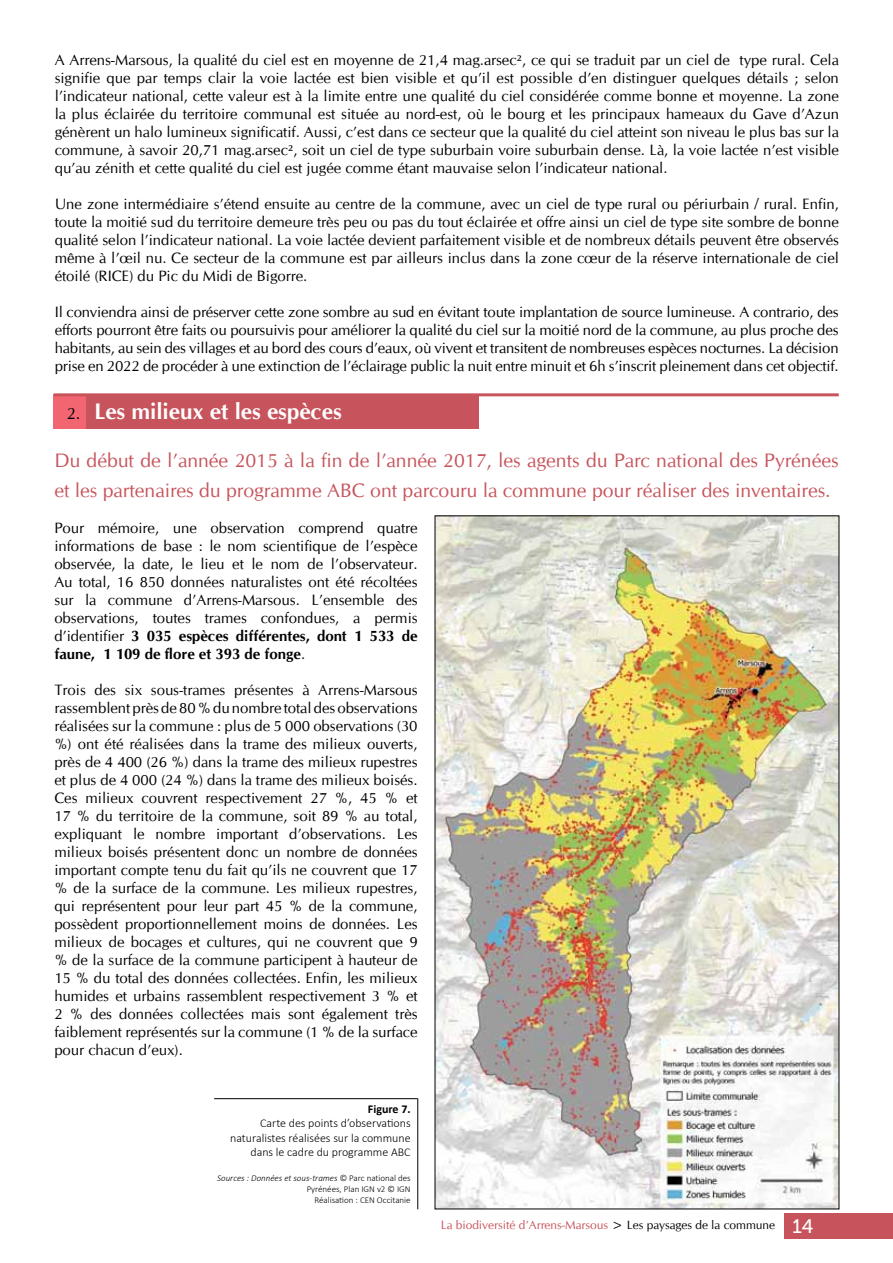
<style>
.page{position:relative;width:893px;height:1263px;background:#fff}
.page>*{position:absolute;margin:0;border:0;box-sizing:border-box;transform-origin:0 0}
.t1{font:700 22.5px "CG Omega";color:#fff}
.t2{font:19.5px/30px "CG Omega";color:#c7545c}
.t3{font:15px/18px "CG Omega";color:#000;text-align:justify}
.t4{font:300 12px/14.4px "Calibri";color:#000;text-align:right}
.t5{font:12px "CG Omega";color:#c7545c}
.t6{font:700 12px "Calibri";color:#000}
.t7{font:300 9px/10.8px "Calibri";color:#000;text-align:right}
.s1{font-weight:400;font-size:16.5px;color:#000}
.s2{font-weight:700}
.s3{font-style:italic}
.s4{color:#000}
.s5{font-family:"Museo Slab 500";font-size:19.5px;color:#fff}
</style>
<div class="page">
<div style="left:53px;top:395px;width:425px;height:34px;background:#c7545c"></div>
<div style="left:53px;top:395px;width:32px;height:34px;background:#f16670"></div>
<hr style="left:54px;top:393px;width:785px;height:3px;background:#c7545c">
<img style="left:437px;top:517px;width:400px;height:690px">
<hr style="left:214px;top:1098px;width:203px;height:1px;background:#000">
<hr style="left:417px;top:1098px;width:1px;height:111px;background:#000">
<div style="left:784px;top:1213px;width:109px;height:26px;background:#c7545c"></div>
<p class="t3" style="left:55px;top:51px;width:786px">A Arrens-Marsous, la qualité du ciel est en moyenne de 21,4 mag.arsec², ce qui se traduit par un ciel de type rural. Cela signifie que par temps clair la voie lactée est bien visible et qu’il est possible d’en distinguer quelques détails ; selon l’indicateur national, cette valeur est à la limite entre une qualité du ciel considérée comme bonne et moyenne. La zone la plus éclairée du territoire communal est située au nord-est, où le bourg et les principaux hameaux du Gave d’Azun génèrent un halo lumineux significatif. Aussi, c’est dans ce secteur que la qualité du ciel atteint son niveau le plus bas sur la commune, à savoir 20,71 mag.arsec², soit un ciel de type suburbain voire suburbain dense. Là, la voie lactée n’est visible qu’au zénith et cette qualité du ciel est jugée comme étant mauvaise selon l’indicateur national.</p>
<p class="t3" style="left:55px;top:195px;width:786px">U ne zone intermédiaire s’étend ensuite au centre de la commune, avec un ciel de type rural ou périurbain / rural. Enfin, toute la moitié sud du territoire demeure très peu ou pas du tout éclairée et offre ainsi un ciel de type site sombre de bonne qualité selon l’indicateur national. La voie lactée devient parfaitement visible et de nombreux détails peuvent être observés même à l’œil nu. Ce secteur de la commune est par ailleurs inclus dans la zone cœur de la réserve internationale de ciel étoilé (RICE) du Pic du Midi de Bigorre.</p>
<p class="t3" style="left:55px;top:303px;width:785px">I l conviendra ainsi de préserver cette zone sombre au sud en évitant toute implantation de source lumineuse. A contrario, des efforts pourront être faits ou poursuivis pour améliorer la qualité du ciel sur la moitié nord de la commune, au plus proche des habitants, au sein des villages et au bord des cours d’eaux, où vivent et transitent de nombreuses espèces nocturnes. La décision prise en 2022 de procéder à une extinction de l’éclairage public la nuit entre minuit et 6h s’inscrit pleinement dans cet objectif.</p>
<h1 class="t1" style="left:67px;top:397px;width:276px"><span class="s1">2.</span> Les milieux et les espèces</h1>
<h2 class="t2" style="left:54px;top:446px;width:786px">Du début de l’année 2015 à la fin de l’année 2017, les agents du Parc national des Pyrénées et les partenaires du programme ABC ont parcouru la commune pour réaliser des inventaires.</h2>
<p class="t3" style="left:54px;top:519px;width:365px">Pour mémoire, une observation comprend quatre informations de base : le nom scientifique de l’espèce observée, la date, le lieu et le nom de l’observateur.<br>Au total, 16 850 données naturalistes ont été récoltées sur la commune d’Arrens-Marsous. L’ensemble des observations, toutes trames confondues, a permis d’identifier <span class="s2">3 035 espèces différentes, dont 1 533 de faune, 1 109 de flore et 393 de fonge</span>.</p>
<p class="t3" style="left:54px;top:681px;width:365px">Trois des six sous-trames présentes à Arrens-Marsous rassemblent près de 80 % du nombre total des observations réalisées sur la commune : plus de 5 000 observations (30 %) ont été réalisées dans la trame des milieux ouverts, près de 4 400 (26 %) dans la trame des milieux rupestres et plus de 4 000 (24 %) dans la trame des milieux boisés.<br>Ces milieux couvrent respectivement 27 %, 45 % et 17 % du territoire de la commune, soit 89 % au total, expliquant le nombre important d’observations. Les milieux boisés présentent donc un nombre de données important compte tenu du fait qu’ils ne couvrent que 17 % de la surface de la commune. Les milieux rupestres, qui représentent pour leur part 45 % de la commune, possèdent proportionnellement moins de données. Les milieux de bocages et cultures, qui ne couvrent que 9 % de la surface de la commune participent à hauteur de 15 % du total des données collectées. Enfin, les milieux humides et urbains rassemblent respectivement 3 % et 2 % des données collectées mais sont également très faiblement représentés sur la commune (1 % de la surface pour chacun d’eux).</p>
<p class="t6" style="left:368px;top:1100px;width:44px">Figure 7.</p>
<p class="t4" style="left:230px;top:1116px;width:182px">Carte des points d’observations naturalistes réalisées sur la commune dans le cadre du programme ABC</p>
<p class="t7" style="left:217px;top:1173px;width:195px"><span class="s3">Sources : Données et sous-trames</span> © Parc national des<br>Pyrénées, Plan IGN v2 © IGN<br>Réalisation : CEN Occitanie</p>
<p class="t5" style="left:441px;top:1218px;width:374px">La biodiversité d’Arrens-Marsous <span class="s4">&gt; Les paysages de la commune</span> <span class="s5">14</span></p>
</div>
